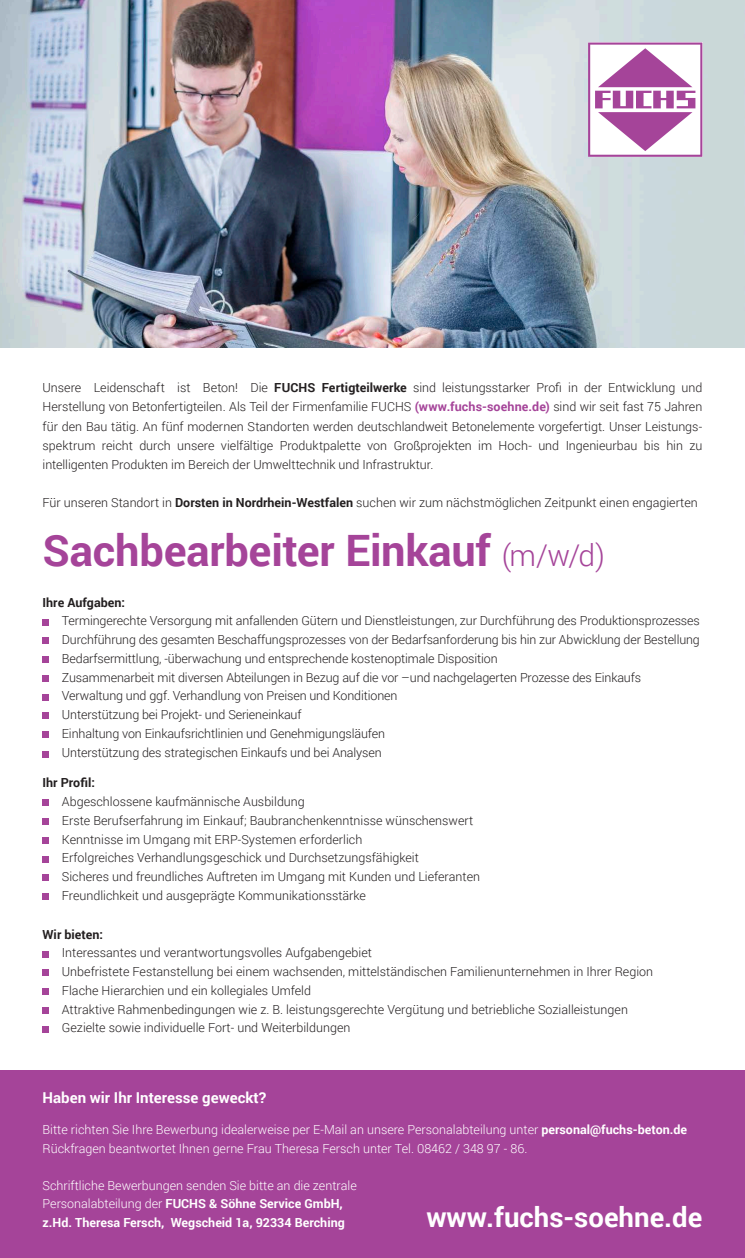
<style>
.page{position:relative;width:745px;height:1258px;background:#fff}
.page>*{position:absolute;margin:0;border:0;box-sizing:border-box;transform-origin:0 0}
.t1{font:700 43.25px "Roboto";letter-spacing:-.005em;color:#a54499}
.t2{font:700 27.5px "Roboto";color:#fff}
.Zwischenhead_LILA{font:700 15px "Roboto";color:#fff}
.Aufzählung_Stelle{font:300 12.5px/19.4px "Roboto";color:#231f20;text-align:justify}
.t3{font:300 12.5px/18.8px "Roboto";color:#fff}
.Zwischenhead{font:700 12.5px "Roboto";color:#231f20}
.s1{font-weight:700}
.s2{font-weight:700;color:#a54499}
.s3{font-weight:300;font-size:30px}
</style>
<div class="page">
<svg style="left:43px;top:619px;width:6px;height:6px"></svg>
<svg style="left:43px;top:638px;width:6px;height:6px"></svg>
<div style="left:43px;top:656px;width:6px;height:7px;background:#a54499"></div>
<div style="left:43px;top:675px;width:6px;height:7px;background:#a54499"></div>
<svg style="left:43px;top:694px;width:6px;height:6px"></svg>
<svg style="left:43px;top:713px;width:6px;height:6px"></svg>
<div style="left:43px;top:731px;width:6px;height:7px;background:#a54499"></div>
<svg style="left:43px;top:751px;width:6px;height:6px"></svg>
<svg style="left:43px;top:800px;width:6px;height:6px"></svg>
<div style="left:43px;top:818px;width:6px;height:7px;background:#a54499"></div>
<svg style="left:43px;top:837px;width:6px;height:6px"></svg>
<svg style="left:43px;top:856px;width:6px;height:6px"></svg>
<svg style="left:43px;top:875px;width:6px;height:6px"></svg>
<div style="left:43px;top:893px;width:6px;height:7px;background:#a54499"></div>
<svg style="left:43px;top:951px;width:6px;height:6px"></svg>
<svg style="left:43px;top:970px;width:6px;height:6px"></svg>
<div style="left:43px;top:988px;width:6px;height:7px;background:#a54499"></div>
<svg style="left:43px;top:1007px;width:6px;height:6px"></svg>
<svg style="left:43px;top:1026px;width:6px;height:6px"></svg>
<img style="left:0;top:0;width:744px;height:347px">
<div style="left:0;top:1070px;width:744px;height:188px;background:#a54499"></div>
<svg style="left:587px;top:43px;width:115px;height:114px"></svg>
<p class="Aufzählung_Stelle" style="left:43px;top:377px;width:661px">Unsere Leidenschaft ist Beton! Die <span class="s1">FUCHS Fertigteilwerke</span> sind leistungsstarker Profi in der Entwicklung und Herstellung von Betonfertigteilen. Als Teil der Firmenfamilie FUCHS <span class="s2">(www.fuchs-soehne.de)</span> sind wir seit fast 75 Jahren für den Bau tätig. An fünf modernen Standorten werden deutschlandweit Betonelemente vorgefertigt. Unser Leistungs&shy;spektrum reicht durch unsere vielfältige Produktpalette von Großprojekten im Hoch- und Ingenieurbau bis hin zu intelligenten Produkten im Bereich der Umwelttechnik und Infrastruktur.</p>
<p class="Aufzählung_Stelle" style="left:43px;top:493px;width:656px">Für unseren Standort in <span class="s1">Dorsten in Nordrhein-Westfalen</span> suchen wir zum nächstmöglichen Zeitpunkt einen engagierten</p>
<p class="t1" style="left:43px;top:520px;width:563px">Sachbearbeiter Einkauf <span class="s3">(m/w/d)</span></p>
<p class="Zwischenhead" style="left:43px;top:593px;width:84px">Ihre Aufgaben:</p>
<p class="Aufzählung_Stelle" style="left:62px;top:611px;width:639px">Termingerechte Versorgung mit anfallenden Gütern und Dienstleistungen, zur Durchführung des Produktionsprozesses</p>
<p class="Aufzählung_Stelle" style="left:62px;top:630px;width:639px">Durchführung des gesamten Beschaffungsprozesses von der Bedarfsanforderung bis hin zur Abwicklung der Bestellung</p>
<p class="Aufzählung_Stelle" style="left:62px;top:648px;width:437px">Bedarfsermittlung, -überwachung und entsprechende kostenoptimale Disposition</p>
<p class="Aufzählung_Stelle" style="left:62px;top:667px;width:580px">Zusammenarbeit mit diversen Abteilungen in Bezug auf die vor –und nachgelagerten Prozesse des Einkaufs</p>
<p class="Aufzählung_Stelle" style="left:62px;top:686px;width:337px">Verwaltung und ggf. Verhandlung von Preisen und Konditionen</p>
<p class="Aufzählung_Stelle" style="left:62px;top:705px;width:241px">Unterstützung bei Projekt- und Serieneinkauf</p>
<p class="Aufzählung_Stelle" style="left:62px;top:723px;width:324px">Einhaltung von Einkaufsrichtlinien und Genehmigungsläufen</p>
<p class="Aufzählung_Stelle" style="left:62px;top:743px;width:321px">Unterstützung des strategischen Einkaufs und bei Analysen</p>
<p class="Zwischenhead" style="left:43px;top:774px;width:54px">Ihr Profil:</p>
<p class="Aufzählung_Stelle" style="left:62px;top:791px;width:244px">Abgeschlossene kaufmännische Ausbildung</p>
<p class="Aufzählung_Stelle" style="left:62px;top:810px;width:412px">Erste Berufserfahrung im Einkauf; Baubranchenkenntnisse wünschenswert</p>
<p class="Aufzählung_Stelle" style="left:62px;top:829px;width:302px">Kenntnisse im Umgang mit ERP-Systemen erforderlich</p>
<p class="Aufzählung_Stelle" style="left:62px;top:848px;width:358px">Erfolgreiches Verhandlungsgeschick und Durchsetzungsfähigkeit</p>
<p class="Aufzählung_Stelle" style="left:62px;top:866px;width:419px">Sicheres und freundliches Auftreten im Umgang mit Kunden und Lieferanten</p>
<p class="Aufzählung_Stelle" style="left:62px;top:885px;width:305px">Freundlichkeit und ausgeprägte Kommunikationsstärke</p>
<p class="Zwischenhead" style="left:43px;top:925px;width:62px">Wir bieten:</p>
<p class="Aufzählung_Stelle" style="left:62px;top:943px;width:311px">Interessantes und verantwortungsvolles Aufgabengebiet</p>
<p class="Aufzählung_Stelle" style="left:62px;top:961px;width:592px">Unbefristete Festanstellung bei einem wachsenden, mittelständischen Familienunternehmen in Ihrer Region</p>
<p class="Aufzählung_Stelle" style="left:62px;top:980px;width:250px">Flache Hierarchien und ein kollegiales Umfeld</p>
<p class="Aufzählung_Stelle" style="left:62px;top:999px;width:567px">Attraktive Rahmenbedingungen wie z. B. leistungsgerechte Vergütung und betriebliche Sozialleistungen</p>
<p class="Aufzählung_Stelle" style="left:62px;top:1018px;width:290px">Gezielte sowie individuelle Fort- und Weiterbildungen</p>
<p class="Zwischenhead_LILA" style="left:43px;top:1087px;width:225px">Haben wir Ihr Interesse geweckt?</p>
<p class="t3" style="left:43px;top:1120px;width:645px">Bitte richten Sie Ihre Bewerbung idealerweise per E-Mail an unsere Personalabteilung unter <span class="s1">personal@fuchs-beton.de<br></span>Rückfragen beantwortet Ihnen gerne Frau Theresa Fersch unter Tel. 08462 / 348 97 - 86.</p>
<p class="t3" style="left:43px;top:1175px;width:315px">Schriftliche Bewerbungen senden Sie bitte an die zentrale<br>Personalabteilung der <span class="s1">FUCHS &amp; Söhne Service GmbH, z.Hd. Theresa Fersch, Wegscheid 1a, 92334 Berching</span></p>
<p class="t2" style="left:426px;top:1198px;width:277px">www.fuchs-soehne.de</p>
</div>
